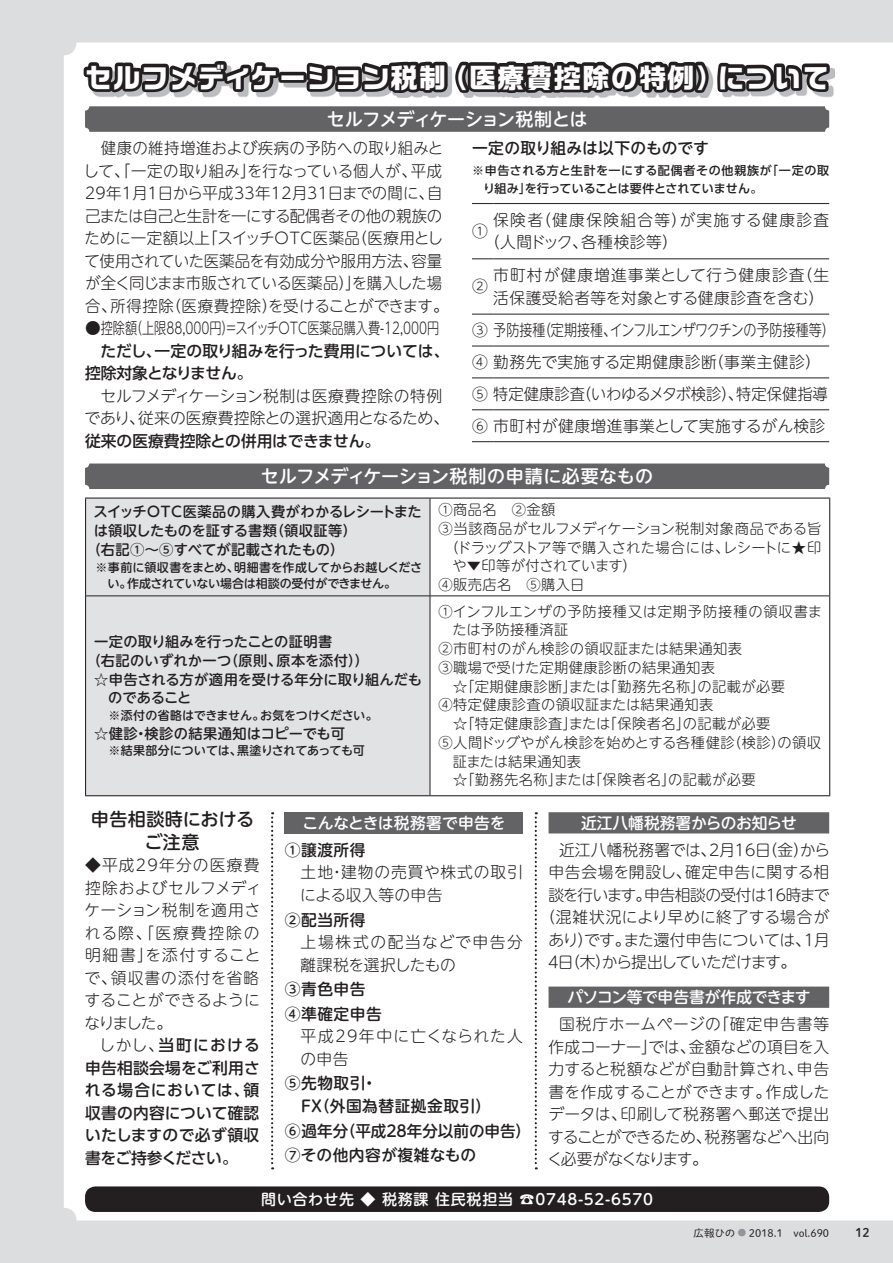
<style>
.page{position:relative;width:893px;height:1263px;background:#dcdddf}
.page>*{position:absolute;margin:0;border:0;box-sizing:border-box;transform-origin:0 0}
.t1{font:700 27px "Ro G San Srf Std";letter-spacing:.05em;color:#fff}
.t2{font:500 18.15px/22.5px "UD Shin M Go Pro";letter-spacing:.02em;color:#231f20;text-align:center}
.t3{font:500 18px "UD Shin M Go Pro";letter-spacing:-.01em;color:#fff}
.t4{font:300 15.75px/22.5px "UD Shin M Go Pro";color:#231f20}
.t5{font:500 15.75px/22.5px "UD Shin Go Pro";color:#231f20}
.t6{font:300 15.75px/22.5px "UD Shin M Go Pro";letter-spacing:.055em;color:#231f20}
.t7{font:300 15.75px/22.5px "UD Shin M Go Pro";letter-spacing:.03em;color:#231f20}
.t8{font:500 15.75px "UD Shin M Go Pro";letter-spacing:-.015em;color:#fff}
.t9{font:500 15.75px/24.6px "UD Shin M Go Pro";letter-spacing:.03em;color:#231f20}
.t10{font:300 15.75px/22.5px "UD Shin M Go Pro";letter-spacing:.08em;color:#231f20}
.t11{font:500 15.75px/24.6px "UD Shin M Go Pro";color:#231f20}
.t12{font:300 15.75px/22.5px "UD Shin M Go Pro";letter-spacing:.045em;color:#231f20}
.t13{font:300 15.75px "UD Shin M Go Pro";letter-spacing:-.045em;color:#231f20}
.t14{font:300 15.75px "UD Shin M Go Pro";letter-spacing:.025em;color:#231f20}
.t15{font:300 15.75px "UD Shin M Go Pro";letter-spacing:-.065em;color:#231f20}
.t16{font:500 15.75px "UD Shin M Go Pro";letter-spacing:.005em;color:#231f20}
.t17{font:500 15px "UD Shin M Go Pro";letter-spacing:.05em;color:#fff}
.t18{font:300 14.25px "UD Shin M Go Pro";letter-spacing:.03em;color:#231f20}
.t19{font:500 14.25px "UD Shin M Go Pro";color:#231f20}
.t20{font:300 14.25px "UD Shin M Go Pro";letter-spacing:.055em;color:#231f20}
.t21{font:500 14.25px "UD Shin M Go Pro";letter-spacing:-.025em;color:#231f20}
.t22{font:500 14.25px "UD Shin M Go Pro";letter-spacing:.025em;color:#231f20}
.t23{font:500 14.25px "UD Shin M Go Pro";letter-spacing:.02em;color:#231f20}
.t24{font:500 14.25px "UD Shin M Go Pro";letter-spacing:-.03em;color:#231f20}
.t25{font:300 14.25px "UD Shin M Go Pro";letter-spacing:-.015em;color:#231f20}
.t26{font:500 12px/16.5px "UD Shin M Go Pro";letter-spacing:-.02em;color:#231f20}
.t27{font:500 12px/18.3px "UD Shin Go Pro";letter-spacing:.025em;color:#231f20}
.t28{font:12px "Shuei M Go Std B";color:#231f20}
.t29{font:10.5px "Shuei M Go Std L";color:#231f20}
.s1{font-family:"UD Shin M Go Pro";font-weight:300}
.s2{font-size:9px;color:#939598}
</style>
<div class="page">
<div style="left:64px;top:43px;width:829px;height:1177px;background:#fff"></div>
<img style="left:88px;top:65px;width:215px;height:32px">
<svg style="left:80px;top:58px;width:202px;height:38px;background:#767475"></svg>
<div style="left:278px;top:72px;width:29px;height:11px;border:6px solid #231f20"></div>
<svg style="left:303px;top:42px;width:534px;height:82px;background:#a1a0a0"></svg>
<svg style="left:472px;top:203px;width:21px;height:1px"></svg>
<hr style="left:493px;top:203px;width:336px;height:1px;background:#231f20">
<svg style="left:472px;top:259px;width:21px;height:1px"></svg>
<hr style="left:493px;top:259px;width:336px;height:1px;background:#231f20">
<svg style="left:472px;top:314px;width:21px;height:1px"></svg>
<hr style="left:493px;top:314px;width:336px;height:1px;background:#231f20">
<svg style="left:472px;top:346px;width:21px;height:1px"></svg>
<hr style="left:493px;top:346px;width:336px;height:1px;background:#231f20">
<svg style="left:472px;top:378px;width:21px;height:1px"></svg>
<hr style="left:493px;top:378px;width:336px;height:1px;background:#231f20">
<svg style="left:472px;top:409px;width:21px;height:1px"></svg>
<hr style="left:493px;top:409px;width:336px;height:1px;background:#231f20">
<svg style="left:472px;top:441px;width:21px;height:1px"></svg>
<hr style="left:493px;top:441px;width:336px;height:1px;background:#231f20">
<svg style="left:86px;top:499px;width:344px;height:296px"></svg>
<hr style="left:430px;top:499px;width:1px;height:97px;background:#231f20">
<hr style="left:86px;top:596px;width:344px;height:1px;background:#231f20">
<hr style="left:430px;top:596px;width:399px;height:1px;background:#231f20">
<hr style="left:430px;top:596px;width:1px;height:199px;background:#231f20">
<hr style="left:85px;top:497px;width:345px;height:2px;background:#231f20">
<hr style="left:85px;top:499px;width:1px;height:97px;background:#231f20">
<hr style="left:430px;top:497px;width:400px;height:2px;background:#231f20">
<hr style="left:829px;top:499px;width:1px;height:97px;background:#231f20">
<hr style="left:85px;top:596px;width:1px;height:199px;background:#231f20">
<hr style="left:829px;top:596px;width:1px;height:199px;background:#231f20">
<hr style="left:85px;top:795px;width:345px;height:1px;background:#231f20">
<hr style="left:430px;top:795px;width:400px;height:1px;background:#231f20">
<div style="left:85px;top:106px;width:744px;height:26px;background:#636366;border-radius:4px"></div>
<div style="left:85px;top:463px;width:744px;height:26px;background:#636366;border-radius:4px"></div>
<div style="left:85px;top:1186px;width:744px;height:26px;background:#231f20;border-radius:10px"></div>
<svg style="left:549px;top:812px;width:280px;height:196px;background:#ddd"></svg>
<div style="left:285px;top:812px;width:238px;height:21px;background:#636366"></div>
<svg style="left:271px;top:812px;width:2px;height:357px"></svg>
<svg style="left:535px;top:812px;width:2px;height:357px"></svg>
<h1 class="t1" style="left:85px;top:59px;width:746px">セルフメディケーション税制（医療費控除の特例）について</h1>
<p class="t3" style="left:327px;top:104px;width:262px">セルフメディケーション税制とは</p>
<p class="t4" style="left:84px;top:136px;width:366px;text-indent:17px">健康の維持増進および疾病の予防への取り組みとして、「一定の取り組み」を行なっている個人が、平成<br>29年1月1日から平成33年12月31日までの間に、自己または自己と生計を一にする配偶者その他の親族のために一定額以上「スイッチOTC医薬品（医療用として使用されていた医薬品を有効成分や服用方法、容量が全く同じまま市販されている医薬品）」を購入した場合、所得控除（医療費控除）を受けることができます。</p>
<p class="t4" style="left:85px;top:316px;width:356px">●控除額（上限88,000円）＝スイッチOTC医薬品購入費-12,000円</p>
<p class="t5" style="left:85px;top:339px;width:366px;text-indent:16px">ただし、一定の取り組みを行った費用については、控除対象となりません。</p>
<p class="t4" style="left:85px;top:384px;width:366px;text-align:center">セルフメディケーション税制は医療費控除の特例<br>であり、従来の医療費控除との選択適用となるため、</p>
<p class="t5" style="left:85px;top:429px;width:297px">従来の医療費控除との併用はできません。</p>
<p class="t16" style="left:472px;top:135px;width:238px">一定の取り組みは以下のものです</p>
<p class="t27" style="left:483px;top:161px;width:348px;text-indent:-11px">※申告される方と生計を一にする配偶者その他親族が「一定の取り組み」を行っていることは要件とされていません。</p>
<p class="t4" style="left:472px;top:219px;width:17px">①</p>
<p class="t10" style="left:485px;top:208px;width:346px;text-indent:9px">保険者（健康保険組合等）が実施する健康診査（人間ドック、各種検診等）</p>
<p class="t4" style="left:472px;top:274px;width:17px">②</p>
<p class="t7" style="left:493px;top:263px;width:337px">市町村が健康増進事業として行う健康診査（生活保護受給者等を対象とする健康診査を含む）</p>
<p class="t4" style="left:472px;top:313px;width:364px;line-height:32px">③ 予防接種（定期接種、インフルエンザワクチンの予防接種等）<br>④ 勤務先で実施する定期健康診断（事業主健診）<br>⑤ 特定健康診査（いわゆるメタボ検診）、特定保健指導<br>⑥ 市町村が健康増進事業として実施するがん検診</p>
<p class="t3" style="left:261px;top:462px;width:394px">セルフメディケーション税制の申請に必要なもの</p>
<p class="t21" style="left:94px;top:500px;width:330px">スイッチＯＴＣ医薬品の購入費がわかるレシートまた</p>
<p class="t19" style="left:94px;top:519px;width:264px">は領収したものを証する書類（領収証等）</p>
<p class="t19" style="left:87px;top:538px;width:259px">（右記①～⑤すべてが記載されたもの）</p>
<p class="t26" style="left:107px;top:558px;width:316px;text-indent:-12px">※事前に領収書をまとめ、明細書を作成してからお越しください。作成されていない場合は相談の受付ができません。</p>
<p class="t24" style="left:94px;top:630px;width:240px">一定の取り組みを行ったことの証明書</p>
<p class="t22" style="left:87px;top:649px;width:284px">（右記のいずれか一つ（原則、原本を添付））</p>
<p class="t19" style="left:94px;top:668px;width:329px">☆申告される方が適用を受ける年分に取り組んだも</p>
<p class="t19" style="left:108px;top:686px;width:85px">のであること</p>
<p class="t26" style="left:108px;top:707px;width:271px">※添付の省略はできません。お気をつけください。</p>
<p class="t23" style="left:94px;top:721px;width:252px">☆健診・検診の結果通知はコピーでも可</p>
<p class="t26" style="left:108px;top:742px;width:258px">※結果部分については、黒塗りされてあっても可</p>
<p class="t18" style="left:438px;top:498px;width:118px">①商品名　②金額</p>
<p class="t18" style="left:438px;top:517px;width:384px">③当該商品がセルフメディケーション税制対象商品である旨</p>
<p class="t18" style="left:445px;top:536px;width:378px">（ドラッグストア等で購入された場合には、レシートに★印</p>
<p class="t25" style="left:452px;top:554px;width:185px">や▼印等が付されています）</p>
<p class="t18" style="left:438px;top:573px;width:148px">④販売店名　⑤購入日</p>
<p class="t20" style="left:438px;top:600px;width:385px">①インフルエンザの予防接種又は定期予防接種の領収書ま</p>
<p class="t18" style="left:452px;top:618px;width:117px">たは予防接種済証</p>
<p class="t18" style="left:438px;top:637px;width:305px">②市町村のがん検診の領収証または結果通知表</p>
<p class="t18" style="left:438px;top:656px;width:278px">③職場で受けた定期健康診断の結果通知表</p>
<p class="t18" style="left:438px;top:675px;width:348px">　☆「定期健康診断」または「勤務先名称」の記載が必要</p>
<p class="t18" style="left:438px;top:693px;width:276px">④特定健康診査の領収証または結果通知表</p>
<p class="t18" style="left:438px;top:712px;width:333px">　☆「特定健康診査」または「保険者名」の記載が必要</p>
<p class="t18" style="left:438px;top:731px;width:384px">⑤人間ドッグやがん検診を始めとする各種健診（検診）の領収</p>
<p class="t18" style="left:453px;top:750px;width:130px">証または結果通知表</p>
<p class="t18" style="left:438px;top:768px;width:319px">　☆「勤務先名称」または「保険者名」の記載が必要</p>
<p class="t2" style="left:91px;top:807px;width:165px">申告相談時におけるご注意</p>
<p class="t6" style="left:84px;top:853px;width:179px">◆平成29年分の医療費控除およびセルフメディケーション税制を適用される際、「医療費控除の明細書」を添付することで、領収書の添付を省略することができるようになりました。</p>
<p class="t5" style="left:85px;top:1033px;width:176px;text-align:justify;text-indent:14px"><span class="s1">しかし、</span>当町における申告相談会場をご利用される場合においては、領収書の内容について確認いたしますので必ず領収書をご持参ください。</p>
<p class="t8" style="left:302px;top:810px;width:204px">こんなときは税務署で申告を</p>
<p class="t9" style="left:285px;top:837px;width:82px">①譲渡所得</p>
<p class="t12" style="left:300px;top:860px;width:224px">土地・建物の売買や株式の取引による収入等の申告</p>
<p class="t9" style="left:285px;top:906px;width:82px">②配当所得</p>
<p class="t6" style="left:301px;top:930px;width:224px">上場株式の配当などで申告分離課税を選択したもの</p>
<p class="t9" style="left:285px;top:976px;width:98px">③青色申告<br>④準確定申告</p>
<p class="t7" style="left:300px;top:1024px;width:224px">平成2９年中に亡くなられた人の申告</p>
<p class="t9" style="left:285px;top:1071px;width:208px;line-height:22.5px">⑤先物取引・<br>　FX（外国為替証拠金取引）</p>
<p class="t11" style="left:285px;top:1117px;width:247px">⑥過年分（平成2８年分以前の申告）<br>⑦その他内容が複雑なもの</p>
<p class="t8" style="left:581px;top:810px;width:217px">近江八幡税務署からのお知らせ</p>
<p class="t4" style="left:559px;top:838px;width:273px">近江八幡税務署では、２月16日（金）から</p>
<p class="t4" style="left:549px;top:860px;width:282px">申告会場を開設し、確定申告に関する相</p>
<p class="t13" style="left:549px;top:882px;width:283px">談を行います。申告相談の受付は16時まで</p>
<p class="t14" style="left:540px;top:905px;width:291px">（混雑状況により早めに終了する場合が</p>
<p class="t4" style="left:548px;top:928px;width:283px">あり）です。また還付申告については、１月</p>
<p class="t15" style="left:546px;top:950px;width:252px">４日（木）から提出していただけます。</p>
<p class="t8" style="left:567px;top:984px;width:245px">パソコン等で申告書が作成できます</p>
<p class="t4" style="left:547px;top:1012px;width:284px;text-align:justify;text-indent:12px">国税庁ホームページの「確定申告書等作成コーナー」では、金額などの項目を入力すると税額などが自動計算され、申告書を作成することができます。作成したデータは、印刷して税務署へ郵送で提出することができるため、税務署などへ出向く必要がなくなります。</p>
<p class="t17" style="left:261px;top:1187px;width:393px">問い合わせ先 ◆ 税務課 住民税担当 ☎0748-52-6570</p>
<p class="t29" style="left:693px;top:1225px;width:137px">広報ひの <span class="s2">●</span> 2018.1　vol.690</p>
<p class="t28" style="left:855px;top:1224px;width:16px">12</p>
</div>
